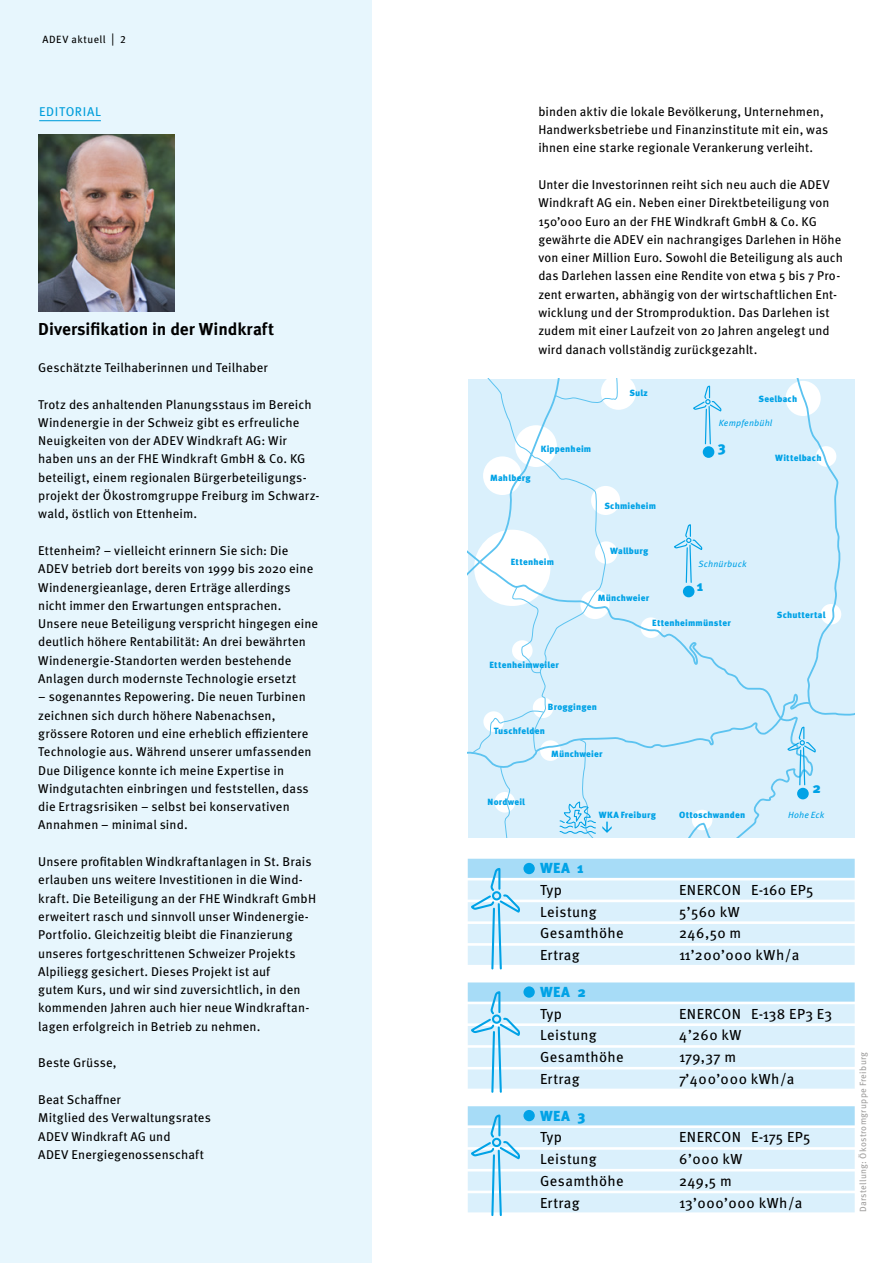
<style>
.page{position:relative;width:893px;height:1263px;background:#fff}
.page>*{position:absolute;margin:0;border:0;box-sizing:border-box;transform-origin:0 0}
.t1{font:700 17.25px "Meta Pro";color:#000}
.t2{font:14.55px "Meta Pro";letter-spacing:.025em;color:#000}
.t3{font:900 14.55px "Meta Pro";letter-spacing:.035em;color:#00a2e6}
.t4{font:14.55px "Meta Pro";letter-spacing:.045em;color:#000}
.t5{font:14.55px "Meta Pro";letter-spacing:.05em;color:#000}
.t6{font:12.75px/18.3px "Meta Pro";letter-spacing:.01em;color:#000}
.t7{font:12.75px "Meta Pro";letter-spacing:.045em;color:#009edb}
.t8{font:10.5px "Meta Pro";letter-spacing:.045em;color:#000}
.t9{font:900 9px "Meta Pro";letter-spacing:.025em;color:#00a2e6}
.t10{font:9px "Meta Pro";letter-spacing:.03em;color:#9f9e9d}
.t11{font:italic 9px "Meta Pro";letter-spacing:.02em;color:#00a2e6}
.s1{font-size:12.6px}
</style>
<div class="page">
<div style="left:0;top:0;width:372px;height:1263px;background:#e7f6fd"></div>
<hr style="left:39px;top:120px;width:62px;height:1px;background:#009edb">
<img style="left:38px;top:134px;width:137px;height:177px">
<svg style="left:468px;top:379px;width:387px;height:458px;background:#d8effb"></svg>
<div style="left:468px;top:859px;width:387px;height:19px;background:#a7dcf7"></div>
<div style="left:468px;top:880px;width:387px;height:20px;background:#daf0fc"></div>
<div style="left:468px;top:902px;width:387px;height:19px;background:#daf0fc"></div>
<div style="left:468px;top:924px;width:387px;height:19px;background:#daf0fc"></div>
<div style="left:468px;top:946px;width:387px;height:19px;background:#daf0fc"></div>
<div style="left:468px;top:982px;width:387px;height:20px;background:#a7dcf7"></div>
<div style="left:468px;top:1004px;width:387px;height:19px;background:#daf0fc"></div>
<div style="left:468px;top:1026px;width:387px;height:19px;background:#daf0fc"></div>
<div style="left:468px;top:1048px;width:387px;height:19px;background:#daf0fc"></div>
<div style="left:468px;top:1069px;width:387px;height:20px;background:#daf0fc"></div>
<div style="left:468px;top:1106px;width:387px;height:19px;background:#a7dcf7"></div>
<div style="left:468px;top:1128px;width:387px;height:19px;background:#daf0fc"></div>
<div style="left:468px;top:1150px;width:387px;height:19px;background:#daf0fc"></div>
<div style="left:468px;top:1171px;width:387px;height:20px;background:#daf0fc"></div>
<div style="left:468px;top:1193px;width:387px;height:19px;background:#daf0fc"></div>
<svg style="left:469px;top:1114px;width:52px;height:102px"></svg>
<svg style="left:469px;top:868px;width:52px;height:102px"></svg>
<div style="left:523px;top:863px;width:12px;height:11px;background:#00a2e6;border-radius:50%"></div>
<div style="left:523px;top:986px;width:12px;height:12px;background:#00a2e6;border-radius:50%"></div>
<div style="left:523px;top:1110px;width:12px;height:11px;background:#00a2e6;border-radius:50%"></div>
<svg style="left:469px;top:991px;width:52px;height:102px"></svg>
<p class="t8" style="left:43px;top:32px;width:85px">ADEV aktuell <span class="s1">|</span> 2</p>
<p class="t7" style="left:39px;top:104px;width:63px">EDITORIAL</p>
<p class="t6" style="left:538px;top:102px;width:292px">binden aktiv die lokale Bevölkerung, Unternehmen,<br>Handwerksbetriebe und Finanzinstitute mit ein, was ihnen eine starke regionale Verankerung verleiht.</p>
<p class="t6" style="left:538px;top:175px;width:306px">Unter die Investorinnen reiht sich neu auch die ADEV Windkraft AG ein. Neben einer Direktbeteiligung von 150’000 Euro an der FHE Windkraft GmbH &amp; Co. KG gewährte die ADEV ein nachrangiges Darlehen in Höhe von einer Million Euro. Sowohl die Beteiligung als auch das Darlehen lassen eine Rendite von etwa 5 bis 7 Pro&shy;zent erwarten, abhängig von der wirtschaftlichen Ent&shy;wicklung und der Stromproduktion. Das Darlehen ist zudem mit einer Laufzeit von 20 Jahren angelegt und wird danach vollständig zurückgezahlt.</p>
<h1 class="t1" style="left:38px;top:318px;width:237px">Diversifikation in der Windkraft</h1>
<p class="t6" style="left:38px;top:358px;width:231px">Geschätzte Teilhaberinnen und Teilhaber</p>
<p class="t6" style="left:38px;top:395px;width:283px">Trotz des anhaltenden Planungsstaus im Bereich Windenergie in der Schweiz gibt es erfreuliche Neuigkeiten von der ADEV Windkraft AG: Wir haben uns an der FHE Windkraft GmbH &amp; Co. KG beteiligt, einem regionalen Bürgerbeteiligungs&shy;projekt der Ökostromgruppe Freiburg im Schwarz&shy;wald, östlich von Ettenheim.</p>
<p class="t6" style="left:38px;top:541px;width:281px">Ettenheim? – vielleicht erinnern Sie sich: Die ADEV betrieb dort bereits von 1999 bis 2020 eine Windenergieanlage, deren Erträge allerdings nicht immer den Erwartungen entsprachen.<br>Unsere neue Beteiligung verspricht hingegen eine deutlich höhere Rentabilität: An drei bewährten Windenergie-Standorten werden bestehende Anlagen durch modernste Technologie ersetzt</p>
<p class="t6" style="left:38px;top:688px;width:275px">– sogenanntes Repowering. Die neuen Turbinen zeichnen sich durch höhere Nabenachsen, grössere Rotoren und eine erheblich effizientere Technologie aus. Während unserer umfassenden Due Diligence konnte ich meine Expertise in Windgutachten einbringen und feststellen, dass die Ertragsrisiken – selbst bei konservativen Annahmen – minimal sind.</p>
<p class="t6" style="left:38px;top:852px;width:279px">Unsere profitablen Windkraftanlagen in St. Brais erlauben uns weitere Investitionen in die Wind&shy;kraft. Die Beteiligung an der FHE Windkraft GmbH erweitert rasch und sinnvoll unser Windenergie-Portfolio. Gleichzeitig bleibt die Finanzierung unseres fortgeschrittenen Schweizer Projekts Alpiliegg gesichert. Dieses Projekt ist auf<br>gutem Kurs, und wir sind zuversichtlich, in den kommenden Jahren auch hier neue Windkraftan&shy;lagen erfolgreich in Betrieb zu nehmen.</p>
<p class="t6" style="left:38px;top:1054px;width:80px">Beste Grüsse,</p>
<p class="t6" style="left:38px;top:1090px;width:174px">Beat Schaffner<br>Mitglied des Verwaltungsrates<br>ADEV Windkraft AG und<br>ADEV Energiegenossenschaft</p>
<p class="t9" style="left:629px;top:387px;width:20px">Sulz</p>
<p class="t9" style="left:758px;top:393px;width:40px">Seelbach</p>
<p class="t11" style="left:719px;top:416px;width:55px">Kempfenbühl</p>
<p class="t3" style="left:718px;top:438px;width:9px">3</p>
<p class="t9" style="left:541px;top:443px;width:52px">Kippenheim</p>
<p class="t9" style="left:775px;top:452px;width:48px">Wittelbach</p>
<p class="t9" style="left:490px;top:472px;width:42px">Mahlberg</p>
<p class="t9" style="left:604px;top:501px;width:53px">Schmieheim</p>
<p class="t9" style="left:610px;top:545px;width:40px">Wallburg</p>
<p class="t9" style="left:511px;top:556px;width:45px">Ettenheim</p>
<p class="t11" style="left:698px;top:557px;width:49px">Schnürbuck</p>
<p class="t3" style="left:697px;top:577px;width:8px">1</p>
<p class="t9" style="left:598px;top:592px;width:53px">Münchweier</p>
<p class="t9" style="left:777px;top:609px;width:50px">Schuttertal</p>
<p class="t9" style="left:652px;top:617px;width:80px">Ettenheimmünster</p>
<p class="t9" style="left:490px;top:659px;width:71px">Ettenheimweiler</p>
<p class="t9" style="left:548px;top:701px;width:51px">Broggingen</p>
<p class="t9" style="left:494px;top:725px;width:53px">Tuschfelden</p>
<p class="t9" style="left:551px;top:749px;width:53px">Münchweier</p>
<p class="t3" style="left:812px;top:779px;width:10px">2</p>
<p class="t9" style="left:488px;top:796px;width:39px">Nordweil</p>
<p class="t9" style="left:599px;top:809px;width:59px">WKA Freiburg</p>
<p class="t11" style="left:788px;top:808px;width:38px">Hohe Eck</p>
<p class="t9" style="left:679px;top:809px;width:68px">Ottoschwanden</p>
<p class="t3" style="left:540px;top:859px;width:45px">WEA 1</p>
<p class="t2" style="left:540px;top:881px;width:23px">Typ</p>
<p class="t2" style="left:679px;top:881px;width:136px">ENERCON E-160 EP5</p>
<p class="t2" style="left:540px;top:902px;width:58px">Leistung</p>
<p class="t2" style="left:679px;top:902px;width:62px">5’560 kW</p>
<p class="t2" style="left:540px;top:924px;width:85px">Gesamthöhe</p>
<p class="t2" style="left:679px;top:924px;width:64px">246,50 m</p>
<p class="t2" style="left:540px;top:946px;width:41px">Ertrag</p>
<p class="t4" style="left:679px;top:946px;width:122px">11’200’000 kWh/a</p>
<p class="t3" style="left:540px;top:983px;width:47px">WEA 2</p>
<p class="t2" style="left:540px;top:1004px;width:23px">Typ</p>
<p class="t2" style="left:679px;top:1004px;width:154px">ENERCON E-138 EP3 E3</p>
<p class="t2" style="left:540px;top:1026px;width:58px">Leistung</p>
<p class="t2" style="left:679px;top:1026px;width:64px">4’260 kW</p>
<p class="t2" style="left:540px;top:1048px;width:85px">Gesamthöhe</p>
<p class="t2" style="left:679px;top:1048px;width:58px">179,37 m</p>
<p class="t2" style="left:540px;top:1070px;width:41px">Ertrag</p>
<p class="t2" style="left:679px;top:1070px;width:117px">7’400’000 kWh/a</p>
<p class="t3" style="left:540px;top:1106px;width:47px">WEA 3</p>
<p class="t2" style="left:540px;top:1128px;width:23px">Typ</p>
<p class="t2" style="left:679px;top:1128px;width:133px">ENERCON E-175 EP5</p>
<p class="t2" style="left:540px;top:1150px;width:58px">Leistung</p>
<p class="t2" style="left:679px;top:1150px;width:65px">6’000 kW</p>
<p class="t2" style="left:540px;top:1172px;width:85px">Gesamthöhe</p>
<p class="t2" style="left:679px;top:1172px;width:54px">249,5 m</p>
<p class="t2" style="left:540px;top:1193px;width:41px">Ertrag</p>
<p class="t5" style="left:679px;top:1193px;width:125px">13’000’000 kWh/a</p>
<p class="t10" style="left:857px;top:1212px;width:162px;rotate:-90deg">Darstellung: Ökostromgruppe Freiburg</p>
</div>
